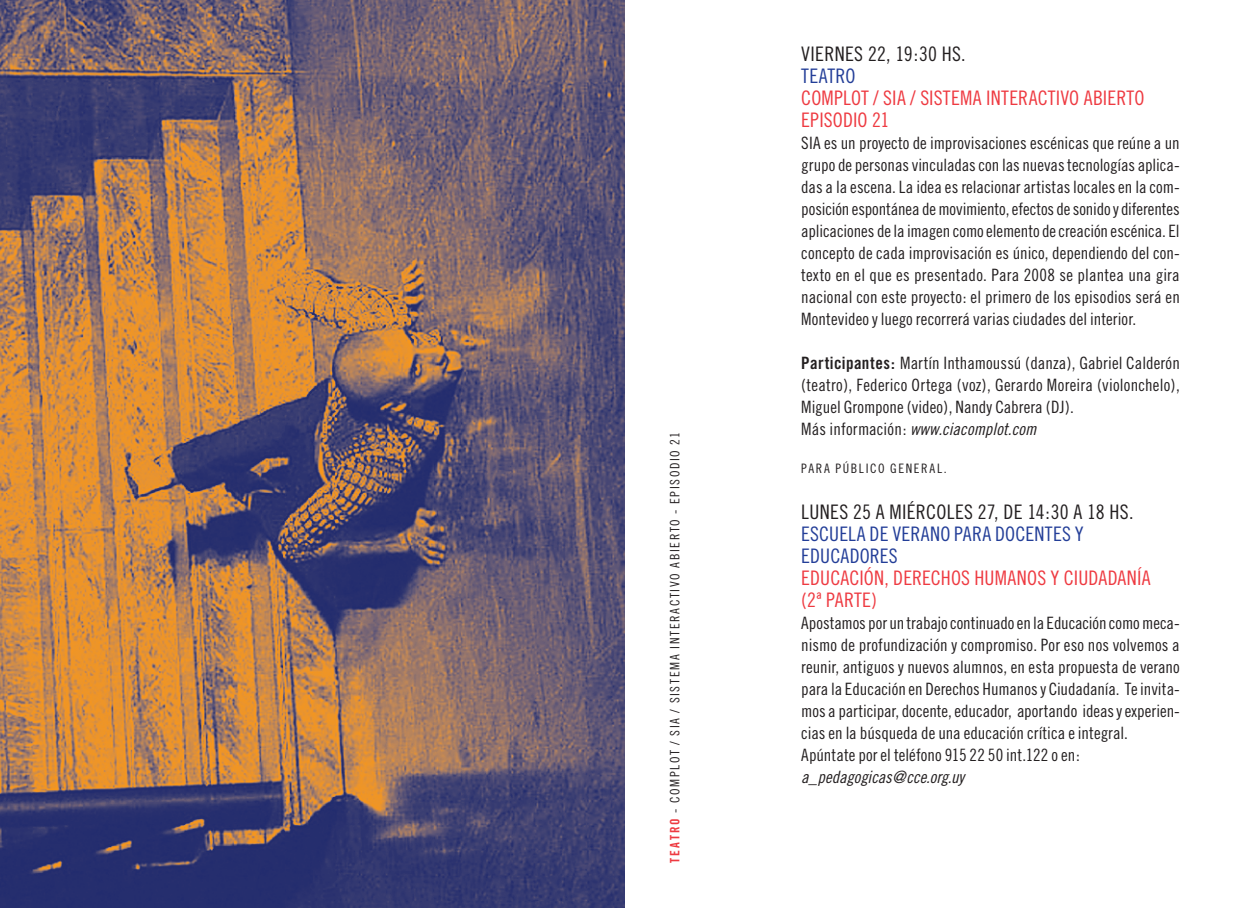
<style>
.page{position:relative;width:1248px;height:908px;background:#fff}
.page>*{position:absolute;margin:0;border:0;box-sizing:border-box;transform-origin:0 0}
.t1{font:20px/22px "Trade Gothic Cond Eighteen";letter-spacing:.005em;color:#ee3a41}
.t2{font:20px "Trade Gothic Cond Eighteen";letter-spacing:.015em;color:#231f20}
.t3{font:20px/22px "Trade Gothic Cond Eighteen";letter-spacing:.005em;color:#233e98}
.t4{font:17px/22px "Trade Gothic Cond Eighteen";color:#231f20;text-align:justify}
.t5{font:17px "Trade Gothic Cond Eighteen Obl";color:#231f20}
.t6{font:13px "Trade Gothic Cond Eighteen";letter-spacing:.125em;color:#231f20}
.s1{font-family:"Trade Gothic Bold Cond Twenty";color:#ee3a41}
.s2{font-family:"Trade Gothic Bold Cond Twenty"}
.s3{font-family:"Trade Gothic Cond Eighteen"}
</style>
<div class="page">
<img style="left:0;top:0;width:624px;height:907px">
<p class="t6" style="left:667px;top:862px;width:432px;rotate:-90deg"><span class="s1">TEATRO</span> - COMPLOT / SIA / SISTEMA INTERACTIVO ABIERTO - Epi sodio 21</p>
<p class="t2" style="left:801px;top:42px;width:166px">VIERNES 22, 19:30 HS.</p>
<p class="t3" style="left:801px;top:65px;width:56px">TEATRO</p>
<p class="t1" style="left:801px;top:87px;width:344px">COMPLOT / SIA / SISTEMA INTERACTIVO ABIERTO<br>Episodio</p>
<p class="t1" style="left:871px;top:109px;width:19px">21</p>
<p class="t4" style="left:801px;top:132px;width:380px">SIA es un proyecto de improvisaciones escénicas que reúne a un grupo de personas vinculadas con las nuevas tecnologías aplica&shy;das a la escena. La idea es relacionar artistas locales en la com&shy;posición espontánea de movimiento, efectos de sonido y diferentes aplicaciones de la imagen como elemento de creación escénica. El concepto de cada improvisación es único, dependiendo del con&shy;texto en el que es presentado. Para 2008 se plantea una gira nacional con este proyecto: el primero de los episodios será en Montevideo y luego recorrerá varias ciudades del interior.</p>
<p class="t4" style="left:801px;top:352px;width:380px"><span class="s2">Participantes:</span> Martín Inthamoussú (danza), Gabriel Calderón (teatro), Federico Ortega (voz), Gerardo Moreira (violonchelo), Miguel Grompone (video), Nandy Cabrera (DJ).</p>
<p class="t5" style="left:801px;top:419px;width:237px"><span class="s3">Más información:</span> www.ciacomplot.com</p>
<p class="t6" style="left:801px;top:460px;width:147px">PARA PÚBLICO GENERAL.</p>
<p class="t2" style="left:801px;top:500px;width:99px">Lunes 25 a Miércole</p>
<p class="t2" style="left:964px;top:500px;width:171px">s 27, de 14:30 a 18 hs.</p>
<p class="t3" style="left:801px;top:522px;width:284px">ESCUELA DE VERANO PARA DOCENTES Y<br>EDUCADORES</p>
<p class="t1" style="left:801px;top:566px;width:39px">Educación</p>
<p class="t1" style="left:884px;top:566px;width:29px">, Derec</p>
<p class="t1" style="left:940px;top:566px;width:158px">hos Humanos y Ciudadanía</p>
<p class="t1" style="left:801px;top:588px;width:77px">(2ª parte)</p>
<p class="t4" style="left:801px;top:611px;width:380px;text-align:left">Apostamos por un trabajo continuado en la Educación como meca&shy;nismo de profundización y compromiso. Por eso nos volvemos a reunir, antiguos y nuevos alumnos, en esta propuesta de verano para la Educación en Derechos Humanos y Ciudadanía. Te invita&shy;mos a participar, docente, educador, aportando ideas y experien&shy;cias en la búsqueda de una educación crítica e integral.<br>Apúntate por el teléfono 915 22 50 int.122 o en:</p>
<p class="t5" style="left:801px;top:766px;width:164px">a_pedagogicas@cce.org.uy</p>
</div>
